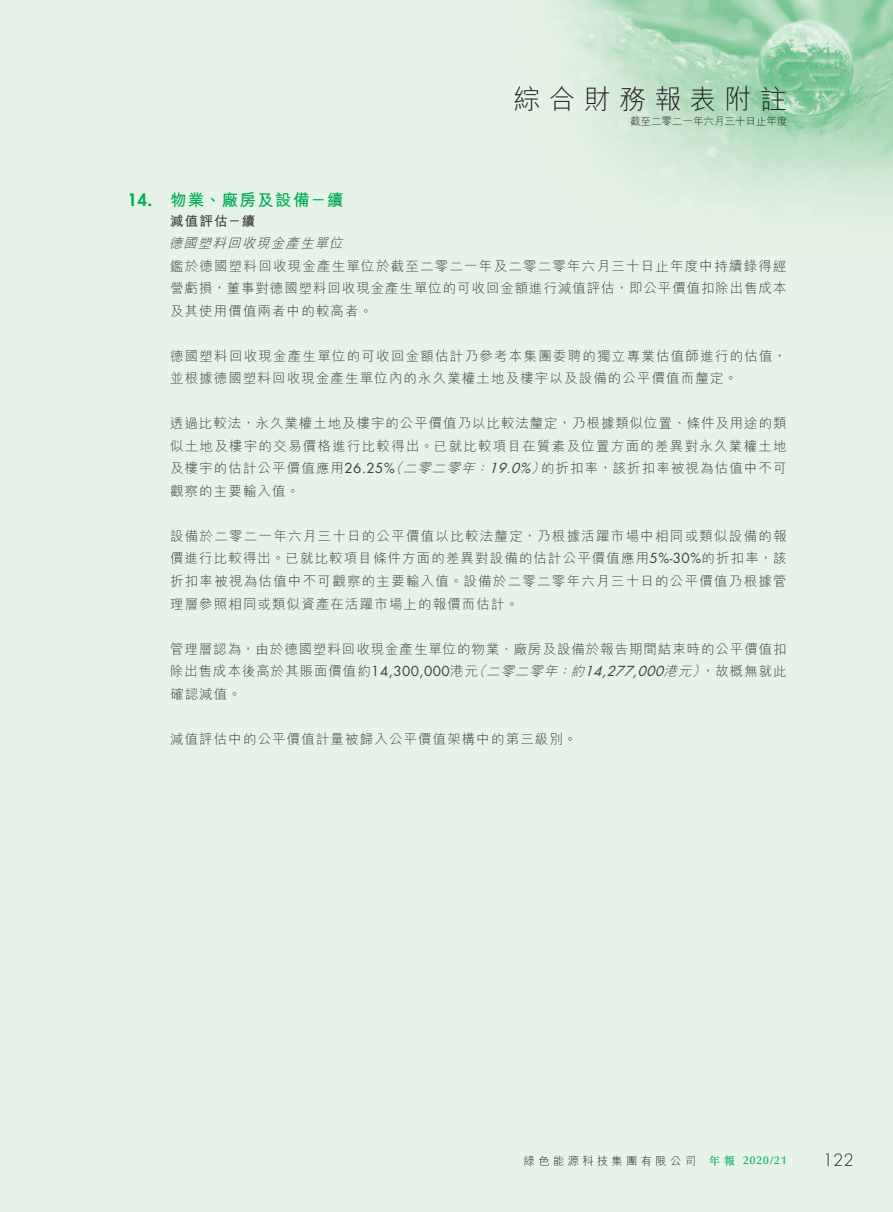
<style>
.page{position:relative;width:893px;height:1212px;background:#fff}
.page>*{position:absolute;margin:0;border:0;box-sizing:border-box;transform-origin:0 0}
.t1{font:300 27px "M Hei HK";letter-spacing:.3em;color:#231f20}
.t2{font:700 16.5px "M Hei HK";letter-spacing:.08em;color:#00ab53}
.t3{font:300 16.5px "Futura Std";color:#231f20}
.t4{font:800 16.5px "Futura Std";color:#00ab53}
.t5{font:300 13.5px/22.5px "M Hei HK";letter-spacing:.08em;color:#3e3e3f}
.t6{font:italic 300 13.5px "M Hei HK";color:#3e3e3f}
.t7{font:italic 13.5px "Futura Std";color:#3e3e3f}
.t8{font:700 13.5px "M Hei HK";color:#3e3e3f}
.t9{font:300 11.25px "M Hei HK";letter-spacing:.3em;color:#231f20}
.t10{font:500 11.25px "Optima LT Std";letter-spacing:.1em;color:#00ab53}
.t11{font:500 11.25px "M Sung HK";color:#00ab53}
.t12{font:300 10.5px "M Hei HK";color:#231f20}
.s1{font-style:italic}
.s2{font-family:"Futura Std";font-weight:400;font-style:italic}
.s3{font-family:"Futura Std";font-weight:400}
</style>
<div class="page">
<div style="left:1px;top:0;width:892px;height:1212px;background:#e6f3e9"></div>
<h1 class="t1" style="left:514px;top:80px;width:274px">綜合財務報表附註</h1>
<p class="t12" style="left:630px;top:114px;width:159px">截至二零二一年六月三十日止年度</p>
<p class="t4" style="left:128px;top:190px;width:26px">14.</p>
<p class="t2" style="left:170px;top:188px;width:175px">物業、廠房及設備－續</p>
<p class="t8" style="left:170px;top:211px;width:87px">減值評估－續</p>
<p class="t6" style="left:169px;top:234px;width:180px">德國塑料回收現金產生單位</p>
<p class="t5" style="left:170px;top:254px;width:618px;text-align:justify">鑑於德國塑料回收現金產生單位於截至二零二一年及二零二零年六月三十日止年度中持續錄得經營虧損，董事對德國塑料回收現金產生單位的可收回金額進行減值評估，即公平價值扣除出售成本及其使用價值兩者中的較高者。</p>
<p class="t5" style="left:170px;top:344px;width:618px">德國塑料回收現金產生單位的可收回金額估計乃參考本集團委聘的獨立專業估值師進行的估值，並根據德國塑料回收現金產生單位內的永久業權土地及樓宇以及設備的公平價值而釐定。</p>
<p class="t5" style="left:170px;top:412px;width:618px;text-align:right">透過比較法，永久業權土地及樓宇的公平價值乃以比較法釐定，乃根據類似位置、條件及用途的類似土地及樓宇的交易價格進行比較得出。已就比較項目在質素及位置方面的差異對永久業權土地<span class="s1">：</span><span class="s2">19.0%</span> 的折扣率，該折扣率被視為估值中不可</p>
<p class="t6" style="left:389px;top:459px;width:20px">（</p>
<p class="t6" style="left:531px;top:459px;width:20px">）</p>
<p class="t5" style="left:170px;top:457px;width:226px">及樓宇的估計公平價值應用<span class="s3">26.25%</span>觀察的主要輸入值。</p>
<p class="t5" style="left:170px;top:524px;width:618px;text-align:justify">設備於二零二一年六月三十日的公平價值以比較法釐定，乃根據活躍市場中相同或類似設備的報價進行比較得出。已就比較項目條件方面的差異對設備的估計公平價值應用<span class="s3">5%-30%</span>的折扣率，該折扣率被視為估值中不可觀察的主要輸入值。設備於二零二零年六月三十日的公平價值乃根據管理層參照相同或類似資產在活躍市場上的報價而估計。</p>
<p class="t5" style="left:170px;top:637px;width:618px;text-align:right">管理層認為，由於德國塑料回收現金產生單位的物業、廠房及設備於報告期間結束時的公平價值扣<span class="s1">港元</span>，故概無就此</p>
<p class="t6" style="left:403px;top:459px;width:78px">二零二零年</p>
<p class="t5" style="left:170px;top:659px;width:310px">除出售成本後高於其賬面價值約<span class="s3">14,300,000</span>港元確認減值。</p>
<p class="t5" style="left:170px;top:727px;width:408px">減值評估中的公平價值計量被歸入公平價值架構中的第三級別。</p>
<p class="t6" style="left:472px;top:661px;width:20px">（</p>
<p class="t6" style="left:692px;top:661px;width:20px">）</p>
<p class="t6" style="left:486px;top:661px;width:77px">二零二零年</p>
<p class="t6" style="left:571px;top:661px;width:20px">約</p>
<p class="t7" style="left:584px;top:662px;width:85px">14,277,000</p>
<p class="t6" style="left:557px;top:661px;width:20px">：</p>
<p class="t9" style="left:524px;top:1153px;width:174px">綠色能源科技集團有限公司</p>
<p class="t11" style="left:709px;top:1153px;width:27px">年報</p>
<p class="t10" style="left:743px;top:1154px;width:45px">2020/21</p>
<p class="t3" style="left:823px;top:1150px;width:32px">122</p>
</div>
